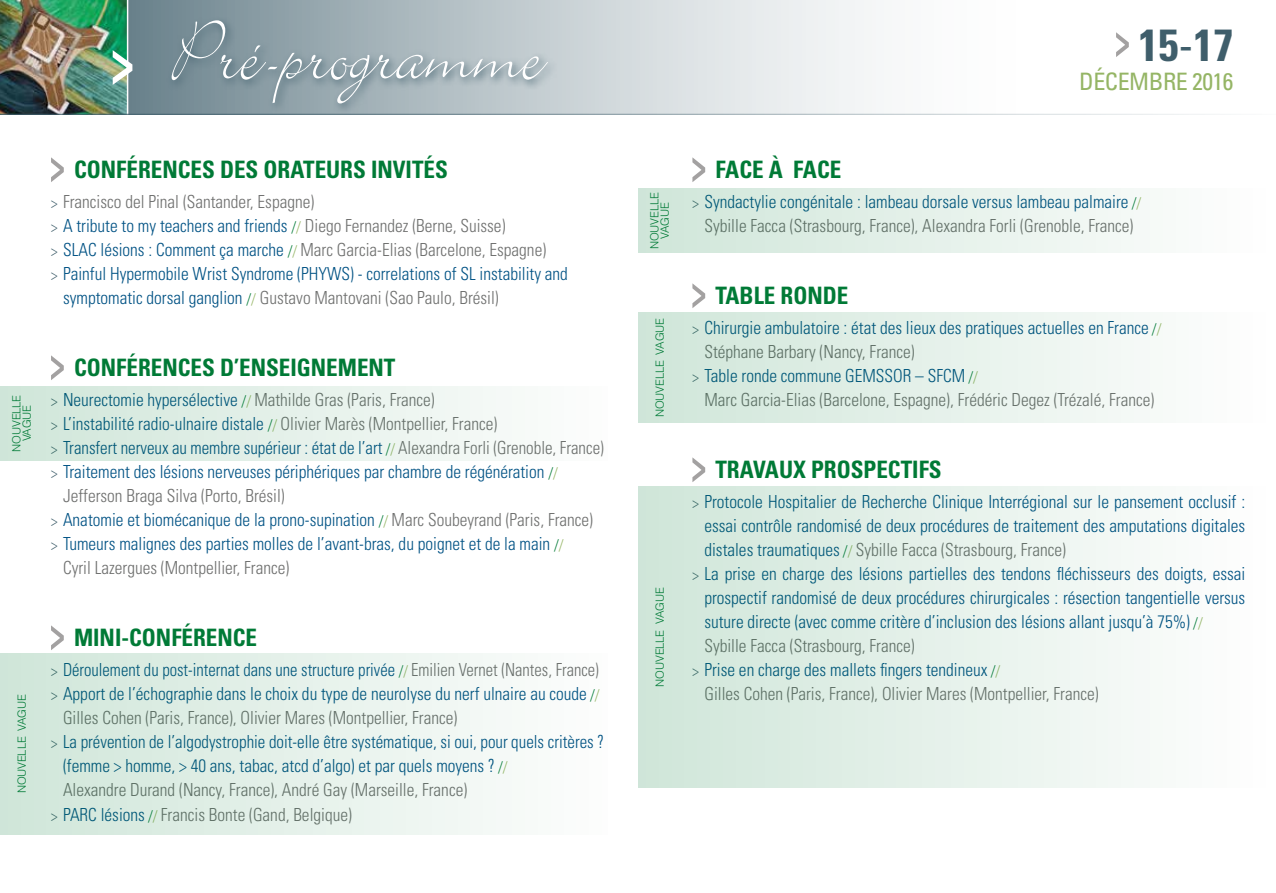
<style>
.page{position:relative;width:1276px;height:893px;background:#fff}
.page>*{position:absolute;margin:0;border:0;box-sizing:border-box;transform-origin:0 0}
.t1{font:93px "Bickley Script Let Plain";color:#fff;scale:.9 1}
.t2{font:700 condensed 45px "Univers";color:#3f5e6b}
.t3{font:700 condensed 24px "Univers";color:#007a36;scale:.96 1}
.t4{font:condensed 24px "Univers";letter-spacing:-.02em;color:#95b565}
.t5{font:300 condensed 18px "Univers";color:#005284;scale:.96 1}
.t6{font:300 condensed 18px/24px "Univers";color:#6e6f6e;text-align:center;scale:.96 1}
.t7{font:300 condensed 18px "Univers";color:#005284;scale:.94 1}
.t8{font:300 condensed 18px "Univers";color:#005284;scale:.92 1}
.t9{font:300 11.25px/10.5px "Helvetica";letter-spacing:-.015em;color:#007a36;text-align:center}
.s1{font-size:15px;color:#3f5e6b}
.s2{font-size:15px;color:#007a36}
.s3{font-size:15px;color:#95b565}
.s4{color:#6e6f6e}
.s5{color:#005284}
.s6{font-weight:400}
</style>
<div class="page">
<svg style="left:692px;top:157px;width:13px;height:25px"></svg>
<svg style="left:692px;top:283px;width:13px;height:25px"></svg>
<svg style="left:692px;top:457px;width:13px;height:25px"></svg>
<svg style="left:1116px;top:32px;width:12px;height:25px"></svg>
<svg style="left:128px;top:0;width:888px;height:114px"></svg>
<img style="left:0;top:0;width:127px;height:114px">
<svg style="left:113px;top:50px;width:19px;height:35px"></svg>
<svg style="left:166px;top:16px;width:392px;height:98px;background:#9aaab1"></svg>
<hr style="left:127px;top:0;width:1px;height:115px;background:#fff">
<hr style="left:0;top:114px;width:1276px;height:1px;background:#3f5e6b">
<svg style="left:51px;top:157px;width:13px;height:25px"></svg>
<svg style="left:51px;top:355px;width:13px;height:25px"></svg>
<svg style="left:51px;top:625px;width:13px;height:25px"></svg>
<div style="left:617px;top:188px;width:659px;height:65px;background:linear-gradient(to right,#cde5d7,#fffeff)"></div>
<div style="left:0;top:386px;width:638px;height:74px;background:linear-gradient(to right,#cfe6d9,#fffeff)"></div>
<div style="left:0;top:653px;width:638px;height:181px;background:linear-gradient(to right,#cfe6d9,#fffeff)"></div>
<div style="left:617px;top:312px;width:659px;height:111px;background:linear-gradient(to right,#cde5d7,#fffeff)"></div>
<div style="left:617px;top:486px;width:659px;height:301px;background:linear-gradient(to right,#cde5d7,#fffeff)"></div>
<div style="left:608px;top:120px;width:30px;height:773px;background:#fff"></div>
<h1 class="t1" style="left:171px;top:13px;width:414px">Pré-programme</h1>
<p class="t9" style="left:11px;top:452px;width:58px;rotate:-90deg">NOUVELLE<br>VAGUE</p>
<p class="t9" style="left:16px;top:793px;width:101px;rotate:-90deg">NOUVELLE VAGUE</p>
<h3 class="t3" style="left:74px;top:155px;width:391px">CONFÉRENCES DES ORATEURS INVITÉS</h3>
<p class="t6" style="left:51px;top:190px;width:276px"><span class="s1">&gt;</span> Francisco del Pinal (Santander, Espagne)</p>
<p class="t5" style="left:51px;top:215px;width:475px"><span class="s1">&gt;</span> A tribute to my teachers and friends <span class="s2">/</span><span class="s3">/</span> <span class="s4">Diego Fernandez (Berne, Suisse)</span></p>
<p class="t6" style="left:51px;top:238px;width:517px"><span class="s1">&gt;</span> <span class="s5">SLAC lésions : Comment ça marche</span> <span class="s2">/</span><span class="s3">/</span> Marc Garcia-Elias (Barcelone, Espagne)</p>
<p class="t5" style="left:51px;top:263px;width:540px"><span class="s1">&gt;</span> Painful Hypermobile Wrist Syndrome (PHYWS) - correlations of SL instability and</p>
<p class="t6" style="left:63px;top:286px;width:455px"><span class="s5">symptomatic dorsal ganglion</span> <span class="s2">/</span><span class="s3">/</span> Gustavo Mantovani (Sao Paulo, Brésil)</p>
<h3 class="t3" style="left:74px;top:353px;width:336px">CONFÉRENCES D’ENSEIGNEMENT</h3>
<p class="t6" style="left:51px;top:388px;width:401px"><span class="s1">&gt;</span> <span class="s5">Neurectomie hypersélective</span> <span class="s2">/</span><span class="s3">/</span> Mathilde Gras (Paris, France)</p>
<p class="t5" style="left:51px;top:413px;width:466px"><span class="s1">&gt;</span> L’instabilité radio-ulnaire distale <span class="s2">/</span><span class="s3">/</span> <span class="s4">Olivier Marès (Montpellier, France)</span></p>
<p class="t7" style="left:51px;top:437px;width:590px"><span class="s1">&gt;</span> Transfert nerveux au membre supérieur : état de l’art <span class="s2">/</span><span class="s3">/</span> <span class="s4">Alexandra Forli (Grenoble, France)</span></p>
<p class="t5" style="left:51px;top:461px;width:529px"><span class="s1">&gt;</span> Traitement des lésions nerveuses périphériques par chambre de régénération <span class="s2">/</span><span class="s3">/</span></p>
<p class="t6" style="left:63px;top:484px;width:232px">Jefferson Braga Silva (Porto, Brésil)</p>
<p class="t5" style="left:51px;top:509px;width:566px"><span class="s1">&gt;</span> Anatomie et biomécanique de la prono-supination <span class="s2">/</span><span class="s3">/</span> <span class="s4">Marc Soubeyrand (Paris, France)</span></p>
<p class="t5" style="left:51px;top:533px;width:535px"><span class="s1">&gt;</span> Tumeurs malignes des parties molles de l’avant-bras, du poignet et de la main <span class="s2">/</span><span class="s3">/</span></p>
<p class="t6" style="left:63px;top:556px;width:237px">Cyril Lazergues (Montpellier, France)</p>
<h3 class="t3" style="left:74px;top:623px;width:192px">MINI-CONFÉRENCE</h3>
<p class="t8" style="left:51px;top:659px;width:597px"><span class="s1">&gt;</span> Déroulement du post-internat dans une structure privée <span class="s2">/</span><span class="s3">/</span> <span class="s4">Emilien Vernet (Nantes, France)</span></p>
<p class="t5" style="left:51px;top:683px;width:573px"><span class="s1">&gt;</span> Apport de l’échographie dans le choix du type de neurolyse du nerf ulnaire au coude <span class="s2">/</span><span class="s3">/</span></p>
<p class="t6" style="left:63px;top:706px;width:412px">Gilles Cohen (Paris, France), Olivier Mares (Montpellier, France)</p>
<p class="t7" style="left:51px;top:731px;width:590px"><span class="s1">&gt;</span> La prévention de l’algodystrophie doit-elle être systématique, si oui, pour quels critères ?</p>
<p class="t5" style="left:63px;top:755px;width:465px">(femme &gt; homme, &gt; 40 ans, tabac, atcd d’algo) et par quels moyens ? <span class="s2">/</span><span class="s3">/</span></p>
<p class="t6" style="left:63px;top:778px;width:422px">Alexandre Durand (Nancy, France), André Gay (Marseille, France)</p>
<p class="t6" style="left:51px;top:802px;width:315px"><span class="s1">&gt;</span> <span class="s5">PARC lésions</span> <span class="s2">/</span><span class="s3">/</span> Francis Bonte (Gand, Belgique)</p>
<h2 class="t2" style="left:1138px;top:18px;width:96px">15<span class="s6">-</span>17</h2>
<h3 class="t4" style="left:1079px;top:66px;width:156px">DÉCEMBRE 2016</h3>
<p class="t9" style="left:649px;top:249px;width:58px;rotate:-90deg">NOUVELLE<br>VAGUE</p>
<p class="t9" style="left:654px;top:417px;width:101px;rotate:-90deg">NOUVELLE VAGUE</p>
<p class="t9" style="left:654px;top:687px;width:101px;rotate:-90deg">NOUVELLE VAGUE</p>
<h3 class="t3" style="left:715px;top:155px;width:133px">FACE À FACE</h3>
<p class="t6" style="left:692px;top:190px;width:469px"><span class="s1">&gt;</span> <span class="s5">Syndactylie congénitale : lambeau dorsale versus lambeau palmaire</span> <span class="s2">/</span><span class="s3">/<br></span>Sybille Facca (Strasbourg, France), Alexandra Forli (Grenoble, France)</p>
<h3 class="t3" style="left:715px;top:281px;width:140px">TABLE RONDE</h3>
<p class="t5" style="left:692px;top:317px;width:490px"><span class="s1">&gt;</span> Chirurgie ambulatoire : état des lieux des pratiques actuelles en France <span class="s2">/</span><span class="s3">/</span></p>
<p class="t6" style="left:704px;top:340px;width:220px">Stéphane Barbary (Nancy, France)</p>
<p class="t5" style="left:692px;top:365px;width:299px"><span class="s1">&gt;</span> Table ronde commune GEMSSOR – SFCM <span class="s2">/</span><span class="s3">/</span></p>
<p class="t6" style="left:704px;top:388px;width:470px">Marc Garcia-Elias (Barcelone, Espagne), Frédéric Degez (Trézalé, France)</p>
<h3 class="t3" style="left:715px;top:455px;width:237px">TRAVAUX PROSPECTIFS</h3>
<p class="t5" style="left:692px;top:491px;width:577px"><span class="s1">&gt;</span> Protocole Hospitalier de Recherche Clinique Interrégional sur le pansement occlusif :</p>
<p class="t5" style="left:704px;top:515px;width:565px">essai contrôle randomisé de deux procédures de traitement des amputations digitales</p>
<p class="t6" style="left:704px;top:538px;width:378px"><span class="s5">distales traumatiques</span> <span class="s2">/</span><span class="s3">/</span> Sybille Facca (Strasbourg, France)</p>
<p class="t5" style="left:692px;top:563px;width:577px"><span class="s1">&gt;</span> La prise en charge des lésions partielles des tendons fléchisseurs des doigts, essai</p>
<p class="t5" style="left:704px;top:587px;width:565px">prospectif randomisé de deux procédures chirurgicales : résection tangentielle versus</p>
<p class="t5" style="left:704px;top:611px;width:521px">suture directe (avec comme critère d’inclusion des lésions allant jusqu’à 75%) <span class="s2">/</span><span class="s3">/</span></p>
<p class="t6" style="left:704px;top:634px;width:220px">Sybille Facca (Strasbourg, France)</p>
<p class="t5" style="left:692px;top:659px;width:322px"><span class="s1">&gt;</span> Prise en charge des mallets fingers tendineux <span class="s2">/</span><span class="s3">/</span></p>
<p class="t6" style="left:704px;top:682px;width:412px">Gilles Cohen (Paris, France), Olivier Mares (Montpellier, France)</p>
</div>
